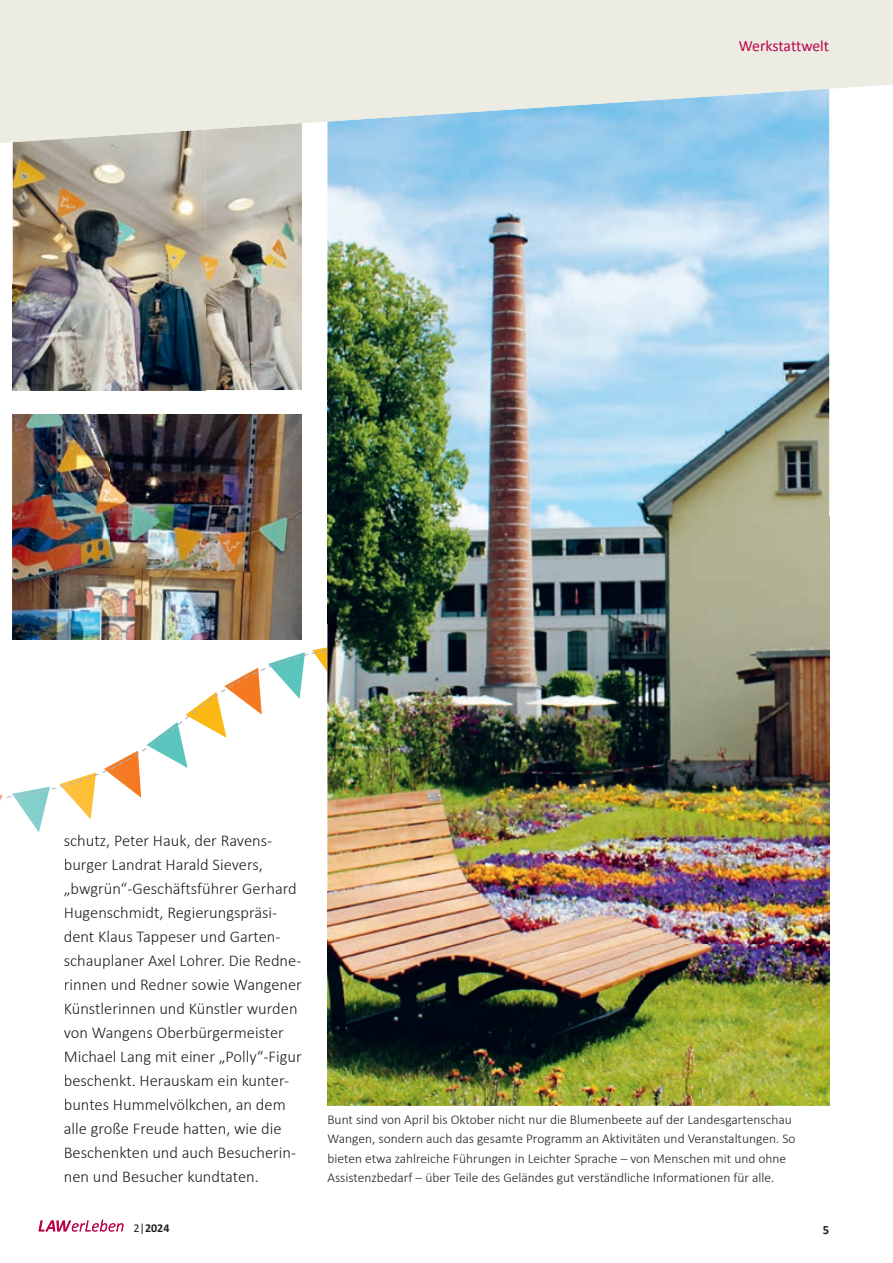
<style>
.page{position:relative;width:893px;height:1263px;background:#fff}
.page>*{position:absolute;margin:0;border:0;box-sizing:border-box;transform-origin:0 0}
.t1{font:300 16.5px/24px "Calibri";color:#231f20}
.t2{font:15.75px "Calibri";letter-spacing:-.01em;color:#ba0549}
.t3{font:300 13.5px/19.5px "Calibri";color:#231f20}
.t4{font:700 12.75px "Calibri";color:#231f20}
.t5{font:700 12px "Calibri";color:#231f20}
.s1{font-weight:400}
</style>
<div class="page">
<svg style="left:0;top:647px;width:327px;height:185px"></svg>
<svg style="left:38px;top:1219px;width:86px;height:12px"></svg>
<img style="left:13px;top:143px;width:192px;height:247px">
<img style="left:205px;top:143px;width:97px;height:247px">
<img style="left:13px;top:414px;width:289px;height:226px">
<img style="left:327px;top:143px;width:301px;height:962px">
<img style="left:628px;top:143px;width:201px;height:962px">
<svg style="left:0;top:0;width:893px;height:143px;fill:#ecece3"></svg>
<svg style="left:0;top:0;width:5px;height:5px"></svg>
<div style="left:739px;top:40px;width:90px;height:11px;background:#ecece3"></div>
<p class="t2" style="left:739px;top:36px;width:92px">Werkstattwelt</p>
<p class="t1" style="left:64px;top:828px;width:240px">schutz, Peter Hauk, der Ravens&shy;burger Landrat Harald Sievers, „bwgrün“-Geschäftsführer Gerhard Hugenschmidt, Regierungspräsi&shy;dent Klaus Tappeser und Garten&shy;schauplaner Axel Lohrer. Die Redne&shy;rinnen und Redner sowie Wangener Künstlerinnen und Künstler wurden von Wangens Oberbürgermeister Michael Lang mit einer „Polly“-Figur beschenkt. Herauskam ein kunter&shy;buntes Hummelvölkchen, an dem alle große Freude hatten, wie die Beschenkten und auch Besucherin&shy;nen und Besucher kundtaten.</p>
<p class="t3" style="left:327px;top:1109px;width:470px">Bunt sind von April bis Oktober nicht nur die Blumenbeete auf der Landesgartenschau Wangen, sondern auch das gesamte Programm an Aktivitäten und Veranstaltungen. So bieten etwa zahlreiche Führungen in Leichter Sprache – von Menschen mit und ohne Assistenzbedarf – über Teile des Geländes gut verständliche Informationen für alle.</p>
<p class="t5" style="left:134px;top:1220px;width:37px"><span class="s1">2|</span>2024</p>
<p class="t4" style="left:823px;top:1222px;width:8px">5</p>
</div>
